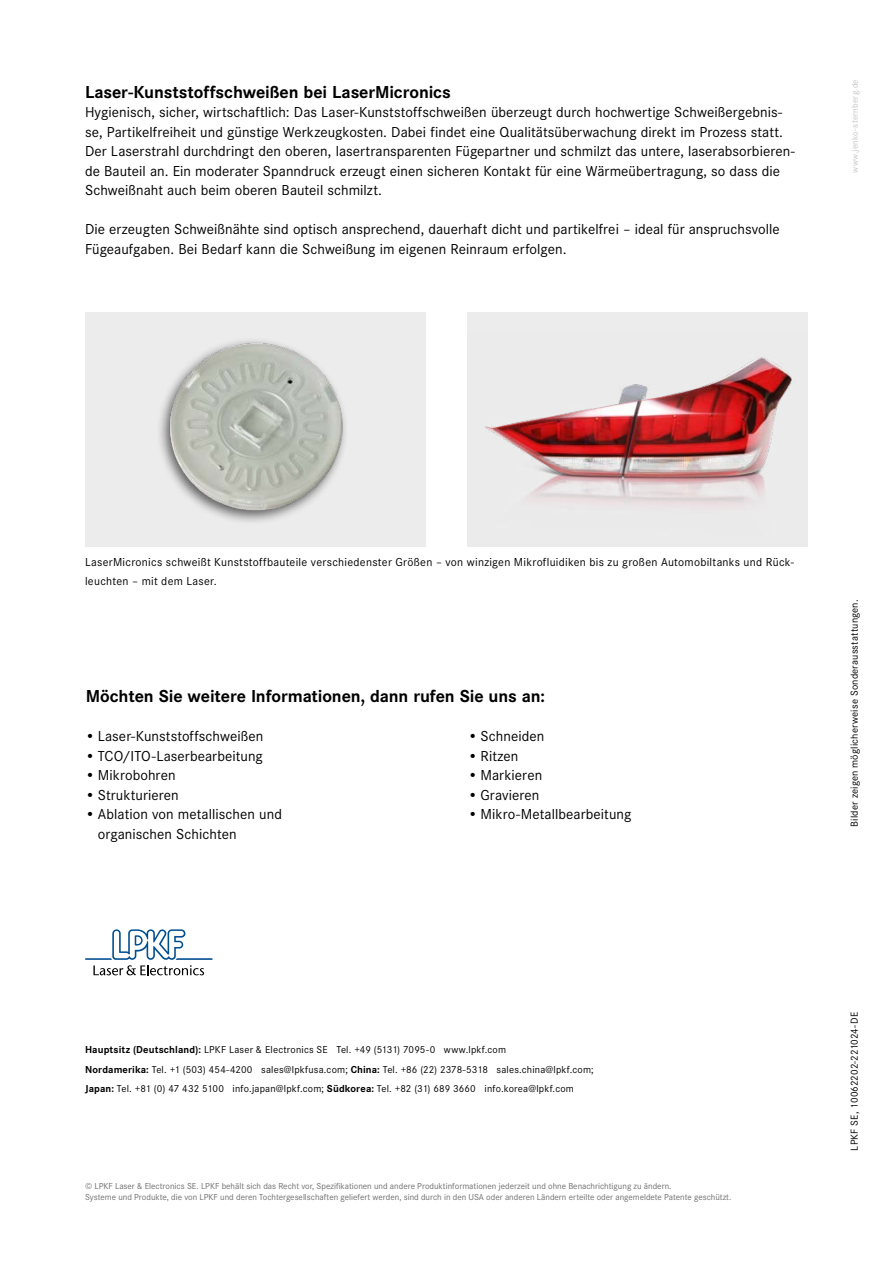
<style>
.page{position:relative;width:893px;height:1263px;background:#fff}
.page>*{position:absolute;margin:0;border:0;box-sizing:border-box;transform-origin:0 0}
.t1{font:700 18px "Corporate S";letter-spacing:-.005em;color:#000}
.t2{font:15px/19.5px "Corporate S";letter-spacing:.005em;color:#000}
.t3{font:12px/19.5px "Corporate S";letter-spacing:.025em;color:#000}
.t4{font:10.5px/19.5px "Corporate S";letter-spacing:.015em;color:#000}
.t5{font:9px/10.8px "Corporate S";color:#6f6f6e}
.t6{font:9px "Corporate S";letter-spacing:.025em;color:#c5c6c6}
.s1{font-weight:700}
</style>
<div class="page">
<div style="left:85px;top:312px;width:340px;height:234px;background:#ececed"></div>
<div style="left:156px;top:337px;width:193px;height:188px;background:#000;opacity:.6"></div>
<img style="left:165px;top:339px;width:180px;height:179px">
<div style="left:468px;top:312px;width:340px;height:234px;background:#ececed"></div>
<img style="left:485px;top:357px;width:307px;height:149px">
<svg style="left:85px;top:929px;width:128px;height:46px"></svg>
<p class="t1" style="left:85px;top:79px;width:367px">Laser-Kunststoffschweißen bei LaserMicronics</p>
<p class="t2" style="left:85px;top:102px;width:711px">Hygienisch, sicher, wirtschaftlich: Das Laser-Kunststoffschweißen überzeugt durch hochwertige Schweißergebnis&shy;se, Partikelfreiheit und günstige Werkzeugkosten. Dabei findet eine Qualitätsüberwachung direkt im Prozess statt.<br>Der Laserstrahl durchdringt den oberen, lasertransparenten Fügepartner und schmilzt das untere, laserabsorbieren&shy;de Bauteil an. Ein moderater Spanndruck erzeugt einen sicheren Kontakt für eine Wärmeübertragung, so dass die Schweißnaht auch beim oberen Bauteil schmilzt.</p>
<p class="t2" style="left:85px;top:219px;width:696px">Die erzeugten Schweißnähte sind optisch ansprechend, dauerhaft dicht und partikelfrei – ideal für anspruchsvolle<br>Fügeaufgaben. Bei Bedarf kann die Schweißung im eigenen Reinraum erfolgen.</p>
<p class="t6" style="left:849px;top:173px;width:95px;rotate:-90deg">www.jenko-sternberg.de</p>
<p class="t3" style="left:85px;top:551px;width:710px">LaserMicronics schweißt Kunststoffbauteile verschiedenster Größen – von winzigen Mikrofluidiken bis zu großen Automobiltanks und Rück&shy;leuchten – mit dem Laser.</p>
<p class="t1" style="left:86px;top:684px;width:461px">Möchten Sie weitere Informationen, dann rufen Sie uns an:</p>
<p class="t2" style="left:85px;top:726px;width:180px">• Laser-Kunststoffschweißen</p>
<p class="t2" style="left:85px;top:745px;width:179px">• TCO/ITO-Laserbearbeitung</p>
<p class="t2" style="left:85px;top:765px;width:92px">• Mikrobohren</p>
<p class="t2" style="left:85px;top:784px;width:95px">• Strukturieren</p>
<p class="t2" style="left:98px;top:804px;width:186px;text-indent:-13px">• Ablation von metallischen und organischen Schichten</p>
<p class="t2" style="left:468px;top:726px;width:78px">• Schneiden</p>
<p class="t2" style="left:468px;top:745px;width:52px">• Ritzen</p>
<p class="t2" style="left:468px;top:765px;width:76px">• Markieren</p>
<p class="t2" style="left:468px;top:784px;width:73px">• Gravieren</p>
<p class="t2" style="left:468px;top:804px;width:165px">• Mikro-Metallbearbeitung</p>
<p class="t4" style="left:844px;top:826px;width:229px;rotate:-90deg">Bilder zeigen möglicherweise Sonderausstattungen.</p>
<p class="t4" style="left:85px;top:1039px;width:510px"><span class="s1">Hauptsitz (Deutschland):</span> LPKF Laser &amp; Electronics SE Tel. +49 (5131) 7095-0 www.lpkf.com<br><span class="s1">Nordamerika:</span> Tel. +1 (503) 454-4200 sales@lpkfusa.com; <span class="s1">China:</span> Tel. +86 (22) 2378-5318 sales.china@lpkf.com;<br><span class="s1">Japan:</span> Tel. +81 (0) 47 432 5100 info.japan@lpkf.com; <span class="s1">Südkorea:</span> Tel. +82 (31) 689 3660 info.korea@lpkf.com</p>
<p class="t5" style="left:85px;top:1180px;width:648px">© LPKF Laser &amp; Electronics SE. LPKF behält sich das Recht vor, Spezifikationen und andere Produktinformationen jederzeit und ohne Benachrichtigung zu ändern.<br>Systeme und Produkte, die von LPKF und deren Tochtergesellschaften geliefert werden, sind durch in den USA oder anderen Ländern erteilte oder angemeldete Patente geschützt.</p>
<p class="t4" style="left:844px;top:1151px;width:140px;rotate:-90deg">LPKF SE, 10062202-221024-DE</p>
</div>
